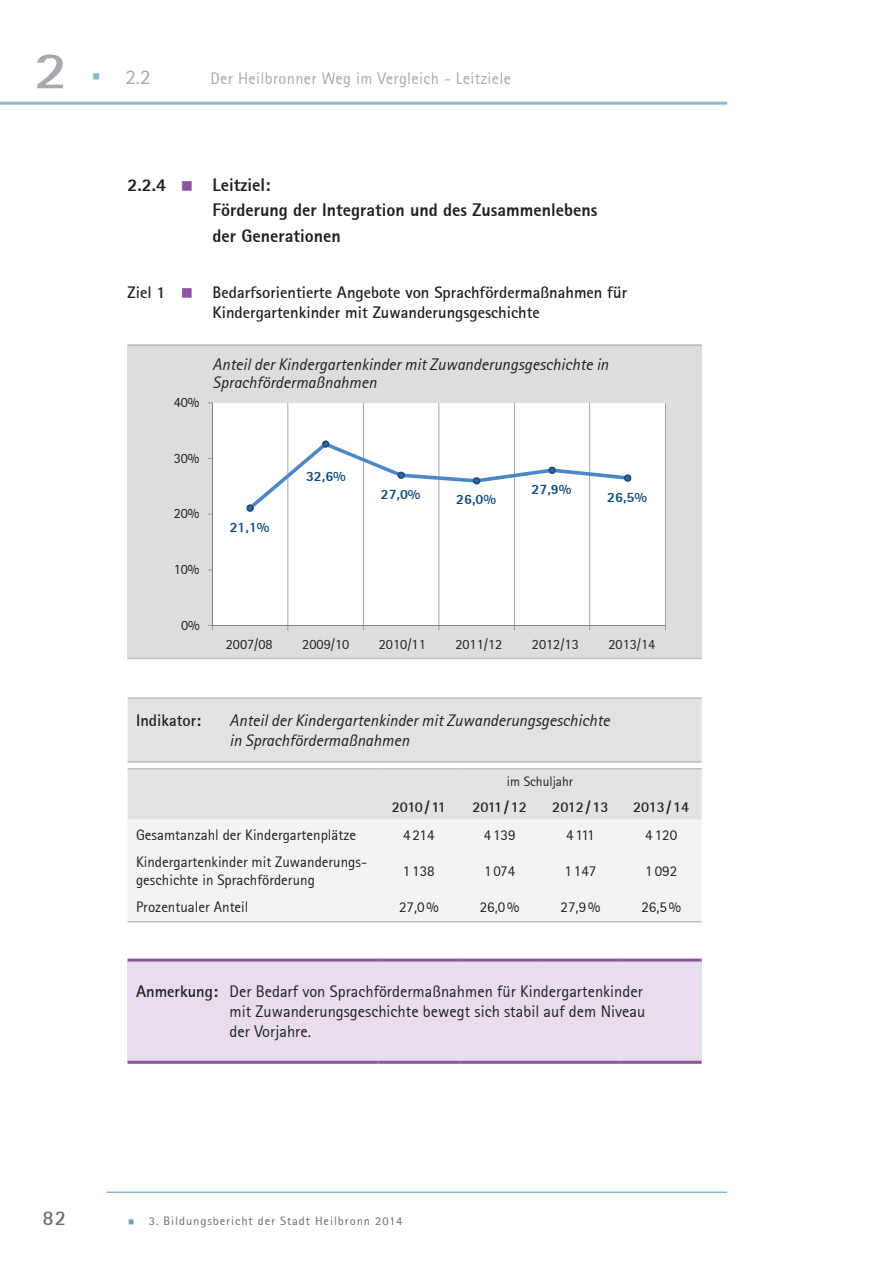
<style>
.page{position:relative;width:893px;height:1263px;background:#fff}
.page>*{position:absolute;margin:0;border:0;box-sizing:border-box;transform-origin:0 0}
.t1{font:700 52.5px "Rotis Sans Serif";color:#a8a9ad;scale:1.2 1}
.Ü__frei__12pt_fett{font:21px "Rotis Sans Serif";color:#a8a9ad}
.t2{font:700 21px "Rotis Sans Serif";color:#6c6d70}
.Ü_Leitziel_Quadrat{font:800 18px/25.2px "Rotis Sans Serif";color:#231f20}
.Tabelle_22_eingerüc{font:16.5px/19.8px "Rotis Sans Serif";color:#231f20}
.Diagramm_Überschrif{font:italic 16.5px "Rotis Sans Serif";color:#231f20}
.Tabelle_22_eingerüc-2{font:italic 16.5px/19.8px "Rotis Sans Serif";color:#231f20}
.Ü_Ziel_Quadrat_11pt{font:700 16.5px "Rotis Sans Serif";color:#231f20}
.Text_links_Tab20_oh{font:700 16.5px "Rotis Sans Serif";color:#231f20}
.Ü__frei__12pt_fett-2{font:16.5px "Rotis Sans Serif";letter-spacing:.02em;color:#a8a9ad}
.Tabelle_22_eingerüc-3{font:700 16.5px "Rotis Sans Serif";color:#231f20}
.Tabelle_links_ohneG{font:15px/18px "Rotis Sans Serif";color:#231f20}
.Tabelle_zentriert_o{font:15px "Rotis Sans Serif";color:#231f20}
.Tabelle_zentriert_o-2{font:700 15px "Rotis Sans Serif";color:#231f20}
.t3{font:14.25px "Rotis Sans Serif";color:#231f20}
.t4{font:800 14.25px "Rotis Sans Serif";color:#134d7e}
.Tabelle_zentriert_o-3{font:13.5px "Rotis Sans Serif";color:#231f20}
.t5{font:12px "Rotis Sans Serif";letter-spacing:.07em;color:#6c6d70;scale:1.05 1}
.s1{color:#8ab7cb}
.s2{color:#8e52a1}
.s3{font-weight:700}
.s4{color:#69a2bb}
</style>
<div class="page">
<div style="left:128px;top:345px;width:574px;height:314px;background:#dcdddf"></div>
<div style="left:212px;top:403px;width:453px;height:223px;background:#fff"></div>
<hr style="left:287px;top:403px;width:1px;height:222px;background:#808285">
<hr style="left:363px;top:403px;width:1px;height:222px;background:#808285">
<hr style="left:439px;top:403px;width:1px;height:222px;background:#808285">
<hr style="left:514px;top:403px;width:1px;height:222px;background:#808285">
<hr style="left:589px;top:403px;width:1px;height:222px;background:#808285">
<hr style="left:665px;top:403px;width:1px;height:222px;background:#808285">
<hr style="left:212px;top:403px;width:1px;height:222px;background:#808285">
<hr style="left:212px;top:625px;width:453px;height:1px;background:#808285">
<svg style="left:252px;top:442px;width:374px;height:68px"></svg>
<svg style="left:246px;top:504px;width:8px;height:8px"></svg>
<svg style="left:322px;top:440px;width:7px;height:8px"></svg>
<svg style="left:397px;top:472px;width:8px;height:7px"></svg>
<svg style="left:473px;top:477px;width:7px;height:7px"></svg>
<svg style="left:548px;top:467px;width:8px;height:7px"></svg>
<svg style="left:624px;top:474px;width:7px;height:8px"></svg>
<hr style="left:128px;top:345px;width:574px;height:1px;background:#bcbdc0">
<hr style="left:128px;top:658px;width:574px;height:1px;background:#bcbdc0">
<div style="left:128px;top:699px;width:574px;height:121px;background:#e1e2e4"></div>
<div style="left:128px;top:820px;width:573px;height:101px;background:#f2f3f4"></div>
<div style="left:128px;top:960px;width:574px;height:102px;background:#e7dded"></div>
<hr style="left:540px;top:921px;width:81px;height:1px;background:#bcbdc0">
<hr style="left:128px;top:921px;width:250px;height:1px;background:#bcbdc0">
<hr style="left:378px;top:921px;width:81px;height:1px;background:#bcbdc0">
<hr style="left:459px;top:921px;width:81px;height:1px;background:#bcbdc0">
<hr style="left:621px;top:921px;width:81px;height:1px;background:#bcbdc0">
<hr style="left:128px;top:697px;width:250px;height:2px;background:#bcbdc0">
<hr style="left:378px;top:697px;width:81px;height:2px;background:#bcbdc0">
<hr style="left:459px;top:697px;width:81px;height:2px;background:#bcbdc0">
<hr style="left:540px;top:697px;width:81px;height:2px;background:#bcbdc0">
<hr style="left:621px;top:697px;width:81px;height:2px;background:#bcbdc0">
<hr style="left:128px;top:761px;width:250px;height:2px;background:#bcbdc0">
<hr style="left:378px;top:761px;width:81px;height:2px;background:#bcbdc0">
<hr style="left:459px;top:761px;width:81px;height:2px;background:#bcbdc0">
<hr style="left:540px;top:761px;width:81px;height:2px;background:#bcbdc0">
<hr style="left:621px;top:761px;width:81px;height:2px;background:#bcbdc0">
<hr style="left:128px;top:768px;width:250px;height:1px;background:#bcbdc0">
<hr style="left:378px;top:768px;width:81px;height:1px;background:#bcbdc0">
<hr style="left:459px;top:768px;width:81px;height:1px;background:#bcbdc0">
<hr style="left:540px;top:768px;width:81px;height:1px;background:#bcbdc0">
<hr style="left:621px;top:768px;width:81px;height:1px;background:#bcbdc0">
<hr style="left:128px;top:958px;width:250px;height:3px;background:#8e52a1">
<hr style="left:378px;top:958px;width:81px;height:3px;background:#8e52a1">
<hr style="left:459px;top:958px;width:81px;height:3px;background:#8e52a1">
<hr style="left:540px;top:958px;width:81px;height:3px;background:#8e52a1">
<hr style="left:621px;top:958px;width:81px;height:3px;background:#8e52a1">
<hr style="left:128px;top:1061px;width:250px;height:3px;background:#8e52a1">
<hr style="left:378px;top:1061px;width:81px;height:3px;background:#8e52a1">
<hr style="left:459px;top:1061px;width:81px;height:3px;background:#8e52a1">
<hr style="left:540px;top:1061px;width:81px;height:3px;background:#8e52a1">
<hr style="left:621px;top:1061px;width:81px;height:3px;background:#8e52a1">
<hr style="left:106px;top:1191px;width:621px;height:2px;background:#8ab7cb">
<hr style="left:0;top:102px;width:727px;height:3px;background:#8ab7cb">
<h1 class="t1" style="left:34px;top:37px;width:30px">2</h1>
<p class="Ü__frei__12pt_fett" style="left:91px;top:65px;width:61px"><span class="s1">▪</span> 2.2</p>
<p class="Ü__frei__12pt_fett-2" style="left:210px;top:69px;width:302px">Der Heilbronner Weg im Vergleich - Leitziele</p>
<p class="Ü_Leitziel_Quadrat" style="left:213px;top:172px;width:386px;text-indent:-85px">2.2.4 <span class="s2">■</span> Leitziel:<br>Förderung der Integration und des Zusammenlebens der Generationen</p>
<p class="Ü_Ziel_Quadrat_11pt" style="left:128px;top:282px;width:501px">Ziel 1 <span class="s2">■</span> Bedarfsorientierte Angebote von Sprachfördermaßnahmen für</p>
<p class="Text_links_Tab20_oh" style="left:213px;top:302px;width:329px">Kindergartenkinder mit Zuwanderungsgeschichte</p>
<p class="t3" style="left:174px;top:394px;width:27px">40%</p>
<p class="Diagramm_Überschrif" style="left:213px;top:354px;width:397px">Anteil der Kindergartenkinder mit Zuwanderungsgeschichte in</p>
<p class="Diagramm_Überschrif" style="left:213px;top:372px;width:166px">Sprachfördermaßnahmen</p>
<p class="t3" style="left:174px;top:449px;width:27px">30%</p>
<p class="t3" style="left:174px;top:505px;width:27px">20%</p>
<p class="t3" style="left:174px;top:561px;width:27px">10%</p>
<p class="t3" style="left:181px;top:616px;width:20px">0%</p>
<p class="t4" style="left:230px;top:518px;width:41px">21,1%</p>
<p class="t4" style="left:306px;top:467px;width:41px">32,6%</p>
<p class="t4" style="left:381px;top:485px;width:41px">27,0%</p>
<p class="t4" style="left:456px;top:490px;width:41px">26,0%</p>
<p class="t4" style="left:532px;top:480px;width:41px">27,9%</p>
<p class="t4" style="left:607px;top:488px;width:41px">26,5%</p>
<p class="t3" style="left:226px;top:635px;width:48px">2007/08</p>
<p class="t3" style="left:302px;top:635px;width:48px">2009/10</p>
<p class="t3" style="left:379px;top:635px;width:48px">2010/11</p>
<p class="t3" style="left:455px;top:635px;width:48px">2011/12</p>
<p class="t3" style="left:532px;top:635px;width:48px">2012/13</p>
<p class="t3" style="left:608px;top:635px;width:48px">2013/14</p>
<p class="Tabelle_22_eingerüc-3" style="left:136px;top:710px;width:67px">Indikator:</p>
<p class="Tabelle_22_eingerüc-2" style="left:230px;top:711px;width:382px">Anteil der Kindergartenkinder mit Zuwanderungsgeschichte in Sprachfördermaßnahmen</p>
<p class="Tabelle_zentriert_o-3" style="left:507px;top:774px;width:68px">im Schuljahr</p>
<p class="Tabelle_zentriert_o-2" style="left:392px;top:798px;width:56px">2010/11</p>
<p class="Tabelle_zentriert_o-2" style="left:472px;top:798px;width:56px">2011/12</p>
<p class="Tabelle_zentriert_o-2" style="left:552px;top:798px;width:58px">2012/13</p>
<p class="Tabelle_zentriert_o-2" style="left:633px;top:798px;width:58px">2013/14</p>
<p class="Tabelle_links_ohneG" style="left:136px;top:826px;width:222px">Gesamtanzahl der Kindergartenplätze</p>
<p class="Tabelle_zentriert_o" style="left:403px;top:826px;width:33px">4214</p>
<p class="Tabelle_zentriert_o" style="left:484px;top:826px;width:33px">4139</p>
<p class="Tabelle_zentriert_o" style="left:566px;top:826px;width:30px">4 111</p>
<p class="Tabelle_zentriert_o" style="left:645px;top:826px;width:33px">4 120</p>
<p class="Tabelle_links_ohneG" style="left:136px;top:853px;width:233px">Kindergartenkinder mit Zuwanderungs&shy;geschichte in Sprachförderung</p>
<p class="Tabelle_zentriert_o" style="left:403px;top:862px;width:33px">1138</p>
<p class="Tabelle_zentriert_o" style="left:484px;top:862px;width:33px">1074</p>
<p class="Tabelle_zentriert_o" style="left:564px;top:862px;width:33px">1 147</p>
<p class="Tabelle_zentriert_o" style="left:645px;top:862px;width:33px">1 092</p>
<p class="Tabelle_links_ohneG" style="left:136px;top:898px;width:114px">Prozentualer Anteil</p>
<p class="Tabelle_zentriert_o" style="left:399px;top:898px;width:41px">27,0%</p>
<p class="Tabelle_zentriert_o" style="left:480px;top:898px;width:41px">26,0%</p>
<p class="Tabelle_zentriert_o" style="left:561px;top:898px;width:41px">27,9%</p>
<p class="Tabelle_zentriert_o" style="left:641px;top:898px;width:41px">26,5%</p>
<p class="Tabelle_22_eingerüc" style="left:230px;top:981px;width:417px;text-indent:-94px"><span class="s3">Anmerkung:</span> Der Bedarf von Sprachfördermaßnahmen für Kindergartenkinder mit Zuwanderungsgeschichte bewegt sich stabil auf dem Niveau der Vorjahre.</p>
<p class="t2" style="left:43px;top:1204px;width:25px">82</p>
<p class="t5" style="left:128px;top:1213px;width:263px"><span class="s4">▪</span> 3. Bildungsbericht der Stadt Heilbronn 2014</p>
</div>
